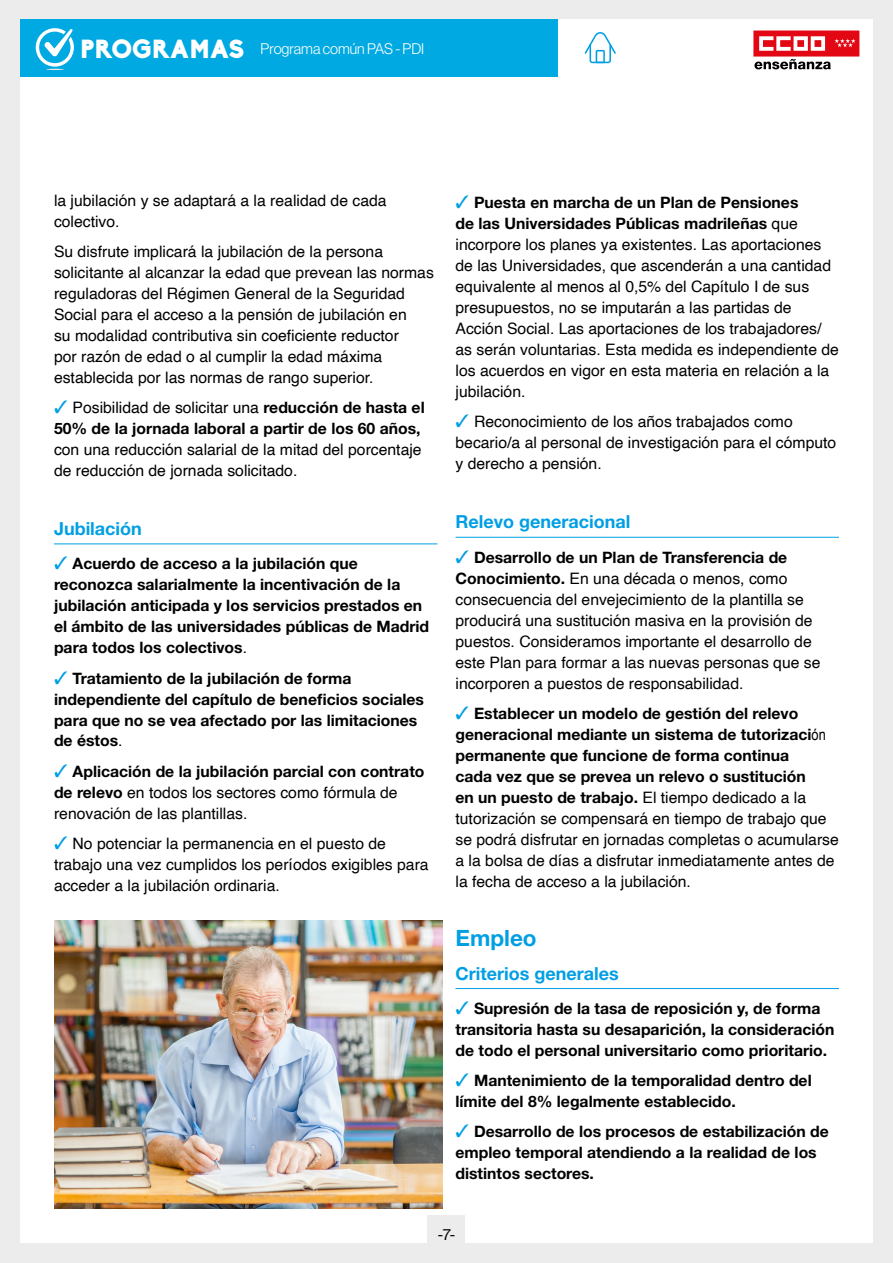
<style>
.page{position:relative;width:893px;height:1263px;background:#fff}
.page>*{position:absolute;margin:0;border:0;box-sizing:border-box;transform-origin:0 0}
.t1{font:700 22.5px "Helvetica Neue";color:#009fe3}
.t2{font:700 18px "Helvetica Neue";color:#009fe3}
.t3{font:15.75px/21px "Helvetica";color:#000}
.t4{font:700 15.75px/21px "Helvetica Neue";color:#000}
.t5{font:15.75px "Volta Modern Display 55 Roman";color:#000}
.t6{font:300 15px "Volta Modern Display 45";color:#fff}
.s1{font-family:"Biko";font-weight:900;font-size:25.8px}
.s2{color:#009fe3}
.s3{font-family:"Helvetica Neue";font-weight:700}
.s4{font-family:"Helvetica";font-weight:400}
.s5{font-family:"Arial Narrow";font-weight:400}
</style>
<div class="page">
<div style="left:0;top:0;width:20px;height:1263px;background:#ececec"></div>
<div style="left:873px;top:0;width:20px;height:1263px;background:#ececec"></div>
<div style="left:4px;top:1243px;width:889px;height:20px;background:#ececec"></div>
<div style="left:4px;top:0;width:889px;height:19px;background:#ececec"></div>
<div style="left:20px;top:19px;width:537px;height:57px;background:#00a9e1"></div>
<svg style="left:753px;top:31px;width:106px;height:38px"></svg>
<svg style="left:585px;top:32px;width:31px;height:31px"></svg>
<div style="left:428px;top:1215px;width:37px;height:38px;background:#ececec"></div>
<svg style="left:36px;top:28px;width:38px;height:42px"></svg>
<hr style="left:54px;top:543px;width:383px;height:1px;background:#009fe3">
<hr style="left:455px;top:537px;width:384px;height:1px;background:#009fe3">
<hr style="left:455px;top:988px;width:384px;height:1px;background:#009fe3">
<img style="left:54px;top:921px;width:388px;height:288px">
<p class="t6" style="left:80px;top:41px;width:346px"><span class="s1">PROGRAMAS</span> Programa común PAS - PDI</p>
<p class="t3" style="left:54px;top:191px;width:334px">la jubilación y se adaptará a la realidad de cada colectivo.</p>
<p class="t3" style="left:54px;top:241px;width:381px">Su disfrute implicará la jubilación de la persona solicitante al alcanzar la edad que prevean las normas reguladoras del Régimen General de la Seguridad Social para el acceso a la pensión de jubilación en<br>su modalidad contributiva sin coeficiente reductor<br>por razón de edad o al cumplir la edad máxima establecida por las normas de rango superior.</p>
<p class="t3" style="left:54px;top:397px;width:372px"><span class="s2">✓</span> Posibilidad de solicitar una <span class="s3">reducción de hasta el</span></p>
<p class="t4" style="left:54px;top:417px;width:368px">50% de la jornada laboral a partir de los 60 años,</p>
<p class="t3" style="left:54px;top:439px;width:369px">con una reducción salarial de la mitad del porcentaje de reducción de jornada solicitado.</p>
<p class="t2" style="left:54px;top:517px;width:89px">Jubilación</p>
<p class="t4" style="left:54px;top:553px;width:377px"><span class="s2">✓</span> Acuerdo de acceso a la jubilación que reconozca salarialmente la incentivación de la jubilación anticipada y los servicios prestados en el ámbito de las universidades públicas de Madrid para todos los colectivos<span class="s4">.</span></p>
<p class="t4" style="left:54px;top:667px;width:371px"><span class="s2">✓</span> Tratamiento de la jubilación de forma independiente del capítulo de beneficios sociales para que no se vea afectado por las limitaciones de éstos<span class="s4">.</span></p>
<p class="t4" style="left:54px;top:760px;width:372px"><span class="s2">✓</span> Aplicación de la jubilación parcial con contrato</p>
<p class="t3" style="left:54px;top:782px;width:345px"><span class="s3">de relevo</span> en todos los sectores como fórmula de renovación de las plantillas.</p>
<p class="t3" style="left:54px;top:833px;width:376px"><span class="s2">✓</span> No potenciar la permanencia en el puesto de trabajo una vez cumplidos los períodos exigibles para acceder a la jubilación ordinaria.</p>
<p class="t4" style="left:455px;top:192px;width:344px"><span class="s2">✓</span> Puesta en marcha de un Plan de Pensiones de las Universidades Públicas madrileñas <span class="s4">que</span></p>
<p class="t3" style="left:455px;top:235px;width:385px">incorpore los planes ya existentes. Las aportaciones de las Universidades, que ascenderán a una cantidad equivalente al menos al 0,5% del Capítulo I de sus presupuestos, no se imputarán a las partidas de Acción Social. Las aportaciones de los trabajadores/ as serán voluntarias. Esta medida es independiente de los acuerdos en vigor en esta materia en relación a la jubilación.</p>
<p class="t3" style="left:455px;top:412px;width:382px"><span class="s2">✓</span> Reconocimiento de los años trabajados como becario/a al personal de investigación para el cómputo y derecho a pensión.</p>
<p class="t2" style="left:455px;top:511px;width:176px">Relevo generacional</p>
<p class="t4" style="left:455px;top:546px;width:333px"><span class="s2">✓</span> Desarrollo de un Plan de Transferencia de</p>
<p class="t3" style="left:455px;top:568px;width:367px"><span class="s3">Conocimiento.</span> En una década o menos, como consecuencia del envejecimiento de la plantilla se producirá una sustitución masiva en la provisión de puestos. Consideramos importante el desarrollo de este Plan para formar a las nuevas personas que se incorporen a puestos de responsabilidad.</p>
<p class="t4" style="left:455px;top:702px;width:372px"><span class="s2">✓</span> Establecer un modelo de gestión del relevo generacional mediante un sistema de tutorizaci<span class="s5">ón </span>permanente que funcione de forma continua cada vez que se prevea un relevo o sustitución en un puesto de trabajo. <span class="s4">El tiempo dedicado a la</span></p>
<p class="t3" style="left:455px;top:808px;width:385px">tutorización se compensará en tiempo de trabajo que se podrá disfrutar en jornadas completas o acumularse a la bolsa de días a disfrutar inmediatamente antes de la fecha de acceso a la jubilación.</p>
<h1 class="t1" style="left:455px;top:924px;width:83px">Empleo</h1>
<p class="t2" style="left:455px;top:962px;width:165px">Criterios generales</p>
<p class="t4" style="left:455px;top:997px;width:381px"><span class="s2">✓</span> Supresión de la tasa de reposición y, de forma transitoria hasta su desaparición, la consideración de todo el personal universitario como prioritario.</p>
<p class="t4" style="left:455px;top:1070px;width:358px"><span class="s2">✓</span> Mantenimiento de la temporalidad dentro del límite del 8% legalmente establecido.</p>
<p class="t4" style="left:455px;top:1121px;width:375px"><span class="s2">✓</span> Desarrollo de los procesos de estabilización de empleo temporal atendiendo a la realidad de los distintos sectores.</p>
<p class="t5" style="left:438px;top:1225px;width:19px">-7-</p>
</div>
